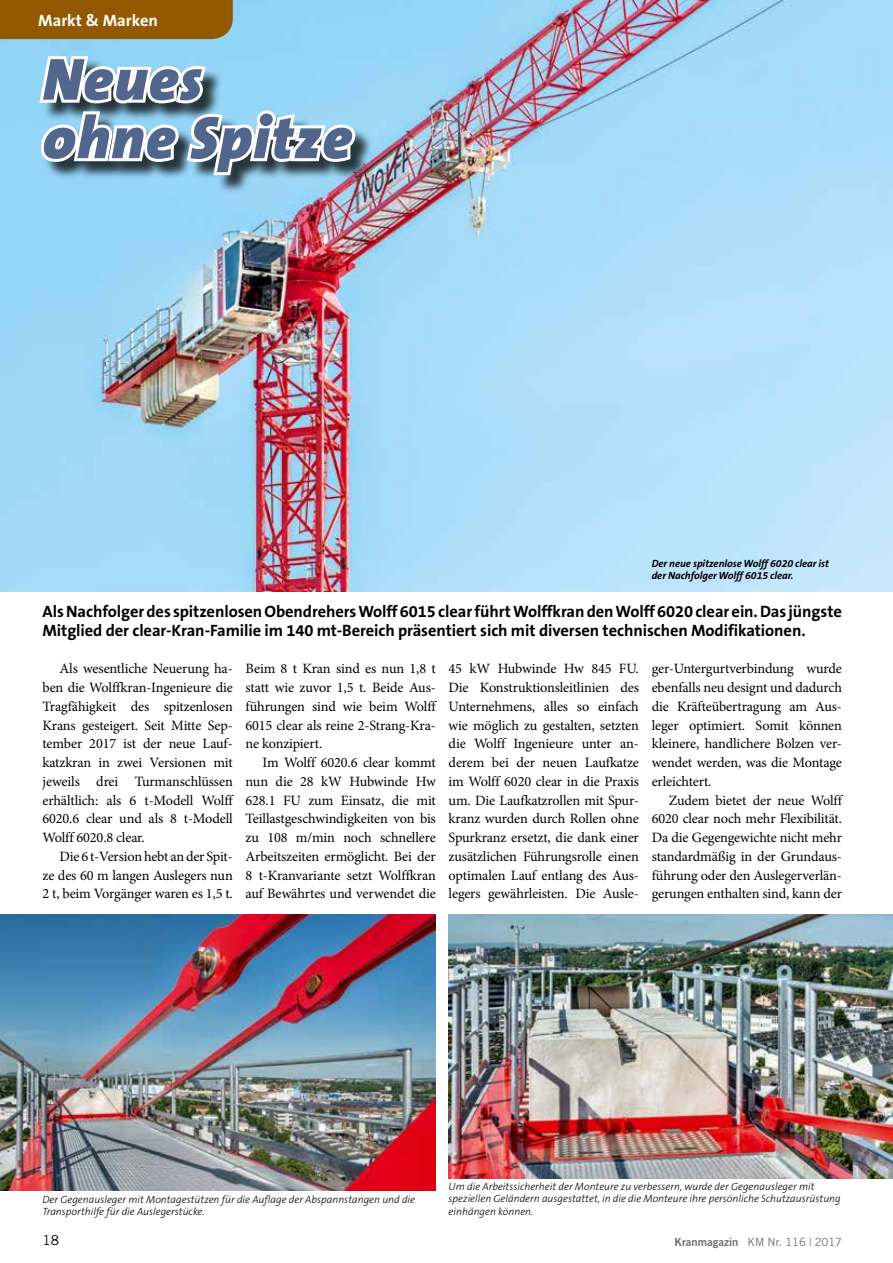
<style>
.page{position:relative;width:893px;height:1263px;background:#fff}
.page>*{position:absolute;margin:0;border:0;box-sizing:border-box;transform-origin:0 0}
.t1{font:italic 900 60px/58.5px "The Sans B9";letter-spacing:.02em;color:#51658d}
.t2{font:700 16.5px/18.8px "The Sans B7";letter-spacing:-.005em;color:#000}
.t3{font:700 16.5px "The Sans B7";color:#fff}
.t4{font:14.25px/18.8px "Minion Pro";letter-spacing:-.01em;color:#000;text-align:justify}
.t5{font:13.5px "Trade Gothic";color:#000}
.t6{font:11.25px "Trade Gothic";color:#6e6e6e}
.t7{font:italic 300 10.5px/12.3px "The Sans B3";color:#000}
.t8{font:italic 700 10.5px/12.3px "The Sans B7";letter-spacing:-.005em;color:#000}
.s1{font-family:"Trade Gothic Bold Two"}
</style>
<div class="page">
<img style="left:0;top:0;width:893px;height:592px">
<div style="left:43px;top:58px;width:330px;height:135px;background:#000;opacity:.75"></div>
<svg style="left:0;top:0;width:358px;height:178px"></svg>
<img style="left:0;top:914px;width:436px;height:277px">
<img style="left:449px;top:914px;width:444px;height:264px">
<p class="t3" style="left:38px;top:11px;width:121px">Markt &amp; Marken</p>
<h1 class="t1" style="left:43px;top:52px;width:311px">Neues<br>ohne Spitze</h1>
<p class="t8" style="left:652px;top:558px;width:179px">Der neue spitzenlose Wolff 6020 clear ist der Nachfolger Wolff 6015 clear.</p>
<p class="t2" style="left:43px;top:602px;width:801px">Als Nachfolger des spitzenlosen Obendrehers Wolff 6015 clear führt Wolffkran den Wolff 6020 clear ein. Das jüngste<br>Mitglied der clear-Kran-Familie im 140 mt-Bereich präsentiert sich mit diversen technischen Modifikationen.</p>
<p class="t4" style="left:43px;top:659px;width:192px;text-indent:17px">Als wesentliche Neuerung ha&shy;ben die Wolffkran-Ingenieure die Tragfähigkeit des spitzenlosen Krans gesteigert. Seit Mitte Sep&shy;tember 2017 ist der neue Lauf&shy;katzkran in zwei Versionen mit jeweils drei Turmanschlüssen erhältlich: als 6 t-Modell Wolff 6020.6 clear und als 8 t-Modell Wolff 6020.8 clear.</p>
<p class="t4" style="left:43px;top:847px;width:192px;text-indent:17px">Die 6 t-Version hebt an der Spit&shy;ze des 60 m langen Auslegers nun 2 t, beim Vorgänger waren es 1,5 t.</p>
<p class="t4" style="left:246px;top:659px;width:192px">Beim 8 t Kran sind es nun 1,8 t statt wie zuvor 1,5 t. Beide Aus&shy;führungen sind wie beim Wolff 6015 clear als reine 2-Strang-Kra&shy;ne konzipiert.</p>
<p class="t4" style="left:246px;top:753px;width:192px;text-indent:17px">Im Wolff 6020.6 clear kommt nun die 28 kW Hubwinde Hw 628.1 FU zum Einsatz, die mit Teillastgeschwindigkeiten von bis zu 108 m/min noch schnellere Arbeitszeiten ermöglicht. Bei der 8 t-Kranvariante setzt Wolffkran auf Bewährtes und verwendet die</p>
<p class="t4" style="left:449px;top:659px;width:192px">45 kW Hubwinde Hw 845 FU.<br>Die Konstruktionsleitlinien des Unternehmens, alles so einfach wie möglich zu gestalten, setzten die Wolff Ingenieure unter an&shy;derem bei der neuen Laufkatze im Wolff 6020 clear in die Praxis um. Die Laufkatzrollen mit Spur&shy;kranz wurden durch Rollen ohne Spurkranz ersetzt, die dank einer zusätzlichen Führungsrolle einen optimalen Lauf entlang des Aus&shy;legers gewährleisten. Die Ausle-</p>
<p class="t4" style="left:652px;top:659px;width:192px">ger-Untergurtverbindung wurde ebenfalls neu designt und dadurch die Kräfteübertragung am Aus&shy;leger optimiert. Somit können kleinere, handlichere Bolzen ver&shy;wendet werden, was die Montage erleichtert.</p>
<p class="t4" style="left:652px;top:791px;width:192px;text-indent:17px">Zudem bietet der neue Wolff 6020 clear noch mehr Flexibilität.<br>Da die Gegengewichte nicht mehr standardmäßig in der Grundaus&shy;führung oder den Auslegerverlän&shy;gerungen enthalten sind, kann der</p>
<p class="t7" style="left:43px;top:1193px;width:374px">Der Gegenausleger mit Montagestützen für die Auflage der Abspannstangen und die<br>Transporthilfe für die Auslegerstücke.</p>
<p class="t7" style="left:449px;top:1181px;width:394px">Um die Arbeitssicherheit der Monteure zu verbessern, wurde der Gegenausleger mit speziellen Geländern ausgestattet, in die die Monteure ihre persönliche Schutzausrüstung einhängen können.</p>
<p class="t5" style="left:43px;top:1232px;width:18px">18</p>
<p class="t6" style="left:675px;top:1235px;width:169px"><span class="s1">Kranmagazin</span> KM Nr. 116 | 2017</p>
</div>
